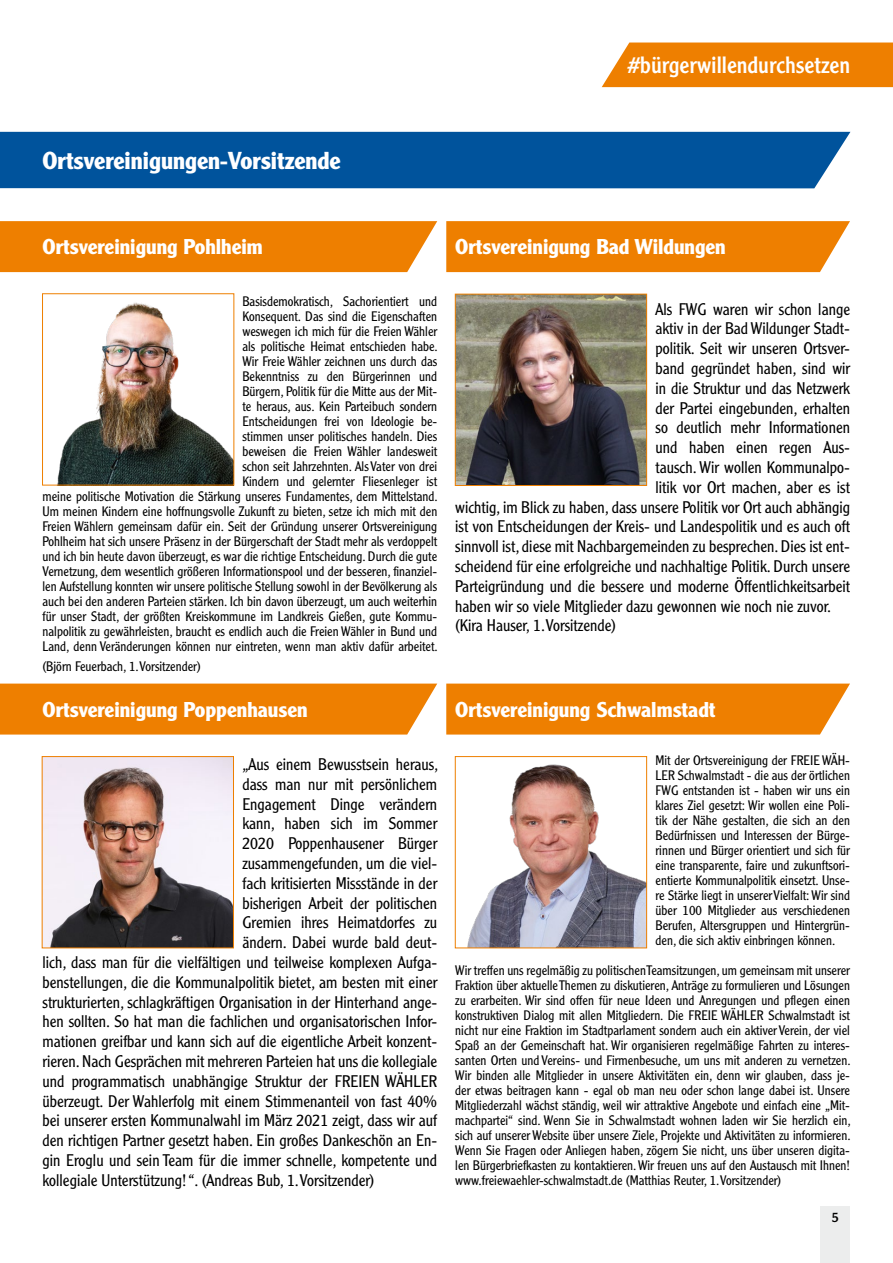
<style>
.page{position:relative;width:893px;height:1263px;background:#fff}
.page>*{position:absolute;margin:0;border:0;box-sizing:border-box;transform-origin:0 0}
.t1{font:700 24px "Clearface Gothic LT Std";color:#fff}
.t2{font:23.1px "Clearface Gothic LT Std";color:#fff}
.t3{font:700 21px "Clearface Gothic LT Std";color:#fff}
.t4{font:300 16.5px "Clearface Gothic LT Std";color:#000}
.t5{font:300 13.5px/15px "Clearface Gothic LT Std";color:#000;text-align:justify}
.t6{font:13.5px "Clearface Gothic LT Std";color:#000}
</style>
<div class="page">
<div style="left:602px;top:43px;width:291px;height:44px;background:#ee7f00"></div>
<div style="left:0;top:132px;width:850px;height:56px;background:#00539c"></div>
<div style="left:820px;top:1206px;width:30px;height:57px;background:#eceded"></div>
<div style="left:0;top:221px;width:437px;height:51px;background:#ee7f00"></div>
<div style="left:446px;top:221px;width:404px;height:51px;background:#ee7f00"></div>
<div style="left:0;top:684px;width:437px;height:50px;background:#ee7f00"></div>
<div style="left:446px;top:684px;width:404px;height:50px;background:#ee7f00"></div>
<img style="left:44px;top:758px;width:188px;height:188px">
<div style="left:42px;top:756px;width:192px;height:192px;border:1px solid #ee7f00"></div>
<img style="left:457px;top:296px;width:188px;height:188px">
<div style="left:455px;top:294px;width:192px;height:192px;border:1px solid #ee7f00"></div>
<img style="left:57px;top:302px;width:175px;height:181px">
<img style="left:467px;top:764px;width:178px;height:182px">
<div style="left:455px;top:756px;width:192px;height:192px;border:1px solid #ee7f00"></div>
<h1 class="t1" style="left:43px;top:146px;width:300px">Ortsvereinigungen-Vorsitzende</h1>
<h2 class="t2" style="left:628px;top:50px;width:224px">#bürgerwillendurchsetzen</h2>
<h3 class="t3" style="left:43px;top:234px;width:222px">Ortsvereinigung Pohlheim</h3>
<h3 class="t3" style="left:455px;top:234px;width:272px">Ortsvereinigung Bad Wildungen</h3>
<p class="t5" style="left:43px;top:294px;width:397px;text-align:right">Basisdemokratisch, Sachorientiert und<br>Konsequent. Das sind die Eigenschaften<br>weswegen ich mich für die Freien Wähler<br>als politische Heimat entschieden habe.<br>Wir Freie Wähler zeichnen uns durch das<br>Bekenntniss zu den Bürgerinnen und<br>Bürgern, Politik für die Mitte aus der Mit-<br>te heraus, aus. Kein Parteibuch sondern<br>Entscheidungen frei von Ideologie be-<br>stimmen unser politisches handeln. Dies<br>beweisen die Freien Wähler landesweit<br>schon seit Jahrzehnten. Als Vater von drei<br>Kindern und gelernter Fliesenleger ist<br>meine politische Motivation die Stärkung unseres Fundamentes, dem Mittelstand.<br>Um meinen Kindern eine hoffnungsvolle Zukunft zu bieten, setze ich mich mit den Freien Wählern gemeinsam dafür ein. Seit der Gründung unserer Ortsvereinigung Pohlheim hat sich unsere Präsenz in der Bürgerschaft der Stadt mehr als verdoppelt und ich bin heute davon überzeugt, es war die richtige Entscheidung. Durch die gute Vernetzung, dem wesentlich größeren Informationspool und der besseren, finanziel&shy;len Aufstellung konnten wir unsere politische Stellung sowohl in der Bevölkerung als auch bei den anderen Parteien stärken. Ich bin davon überzeugt, um auch weiterhin für unser Stadt, der größten Kreiskommune im Landkreis Gießen, gute Kommu&shy;nalpolitik zu gewährleisten, braucht es endlich auch die Freien Wähler in Bund und Land, denn Veränderungen können nur eintreten, wenn man aktiv dafür arbeitet.</p>
<p class="t5" style="left:43px;top:659px;width:160px">(Björn Feuerbach, 1. Vorsitzender)</p>
<p class="t4" style="left:655px;top:299px;width:196px">Als FWG waren wir schon lange</p>
<p class="t4" style="left:655px;top:319px;width:196px">aktiv in der Bad Wildunger Stadt-</p>
<p class="t4" style="left:655px;top:338px;width:196px">politik. Seit wir unseren Ortsver-</p>
<p class="t4" style="left:655px;top:358px;width:196px">band gegründet haben, sind wir</p>
<p class="t4" style="left:655px;top:378px;width:196px">in die Struktur und das Netzwerk</p>
<p class="t4" style="left:655px;top:398px;width:196px">der Partei eingebunden, erhalten</p>
<p class="t4" style="left:655px;top:418px;width:196px">so deutlich mehr Informationen</p>
<p class="t4" style="left:655px;top:437px;width:196px">und haben einen regen Aus-</p>
<p class="t4" style="left:655px;top:457px;width:196px">tausch. Wir wollen Kommunalpo-</p>
<p class="t4" style="left:655px;top:477px;width:196px">litik vor Ort machen, aber es ist</p>
<p class="t4" style="left:455px;top:497px;width:396px">wichtig, im Blick zu haben, dass unsere Politik vor Ort auch abhängig</p>
<p class="t4" style="left:455px;top:517px;width:396px">ist von Entscheidungen der Kreis- und Landespolitik und es auch oft</p>
<p class="t4" style="left:455px;top:536px;width:396px">sinnvoll ist, diese mit Nachbargemeinden zu besprechen. Dies ist ent-</p>
<p class="t4" style="left:455px;top:556px;width:396px">scheidend für eine erfolgreiche und nachhaltige Politik. Durch unsere</p>
<p class="t4" style="left:455px;top:576px;width:396px">Parteigründung und die bessere und moderne Öffentlichkeitsarbeit</p>
<p class="t4" style="left:455px;top:596px;width:377px">haben wir so viele Mitglieder dazu gewonnen wie noch nie zuvor.</p>
<p class="t4" style="left:455px;top:616px;width:162px">(Kira Hauser, 1. Vorsitzende)</p>
<h3 class="t3" style="left:43px;top:697px;width:267px">Ortsvereinigung Poppenhausen</h3>
<h3 class="t3" style="left:455px;top:697px;width:262px">Ortsvereinigung Schwalmstadt</h3>
<p class="t4" style="left:242px;top:754px;width:197px">„Aus einem Bewusstsein heraus,</p>
<p class="t4" style="left:242px;top:774px;width:196px">dass man nur mit persönlichem</p>
<p class="t4" style="left:242px;top:794px;width:196px">Engagement Dinge verändern</p>
<p class="t4" style="left:242px;top:814px;width:196px">kann, haben sich im Sommer</p>
<p class="t4" style="left:242px;top:833px;width:196px">2020 Poppenhausener Bürger</p>
<p class="t4" style="left:242px;top:853px;width:196px">zusammengefunden, um die viel-</p>
<p class="t4" style="left:242px;top:873px;width:196px">fach kritisierten Missstände in der</p>
<p class="t4" style="left:242px;top:893px;width:196px">bisherigen Arbeit der politischen</p>
<p class="t4" style="left:242px;top:913px;width:196px">Gremien ihres Heimatdorfes zu</p>
<p class="t4" style="left:242px;top:932px;width:196px">ändern. Dabei wurde bald deut-</p>
<p class="t4" style="left:43px;top:952px;width:396px">lich, dass man für die vielfältigen und teilweise komplexen Aufga-</p>
<p class="t4" style="left:43px;top:972px;width:396px">benstellungen, die die Kommunalpolitik bietet, am besten mit einer</p>
<p class="t4" style="left:43px;top:992px;width:396px">strukturierten, schlagkräftigen Organisation in der Hinterhand ange-</p>
<p class="t4" style="left:43px;top:1012px;width:396px">hen sollten. So hat man die fachlichen und organisatorischen Infor-</p>
<p class="t4" style="left:43px;top:1031px;width:396px">mationen greifbar und kann sich auf die eigentliche Arbeit konzent-</p>
<p class="t4" style="left:43px;top:1051px;width:396px">rieren. Nach Gesprächen mit mehreren Parteien hat uns die kollegiale</p>
<p class="t4" style="left:43px;top:1071px;width:396px">und programmatisch unabhängige Struktur der FREIEN WÄHLER</p>
<p class="t4" style="left:43px;top:1091px;width:396px">überzeugt. Der Wahlerfolg mit einem Stimmenanteil von fast 40%</p>
<p class="t4" style="left:43px;top:1111px;width:396px">bei unserer ersten Kommunalwahl im März 2021 zeigt, dass wir auf</p>
<p class="t4" style="left:43px;top:1130px;width:396px">den richtigen Partner gesetzt haben. Ein großes Dankeschön an En-</p>
<p class="t4" style="left:43px;top:1150px;width:396px">gin Eroglu und sein Team für die immer schnelle, kompetente und</p>
<p class="t4" style="left:43px;top:1170px;width:334px">kollegiale Unterstützung! “. (Andreas Bub, 1. Vorsitzender)</p>
<p class="t5" style="left:655px;top:753px;width:196px">Mit der Ortsvereinigung der FREIE WÄH-LER Schwalmstadt - die aus der örtlichen FWG entstanden ist - haben wir uns ein klares Ziel gesetzt: Wir wollen eine Poli&shy;tik der Nähe gestalten, die sich an den Bedürfnissen und Interessen der Bürge&shy;rinnen und Bürger orientiert und sich für eine transparente, faire und zukunftsori&shy;entierte Kommunalpolitik einsetzt. Unse&shy;re Stärke liegt in unserer Vielfalt: Wir sind über 100 Mitglieder aus verschiedenen Berufen, Altersgruppen und Hintergrün&shy;den, die sich aktiv einbringen können.</p>
<p class="t5" style="left:455px;top:963px;width:397px">Wir treffen uns regelmäßig zu politischen Teamsitzungen, um gemeinsam mit unserer Fraktion über aktuelle Themen zu diskutieren, Anträge zu formulieren und Lösungen zu erarbeiten. Wir sind offen für neue Ideen und Anregungen und pflegen einen konstruktiven Dialog mit allen Mitgliedern. Die FREIE WÄHLER Schwalmstadt ist nicht nur eine Fraktion im Stadtparlament sondern auch ein aktiver Verein, der viel Spaß an der Gemeinschaft hat. Wir organisieren regelmäßige Fahrten zu interes&shy;santen Orten und Vereins- und Firmenbesuche, um uns mit anderen zu vernetzen.<br>Wir binden alle Mitglieder in unsere Aktivitäten ein, denn wir glauben, dass je&shy;der etwas beitragen kann - egal ob man neu oder schon lange dabei ist. Unsere Mitgliederzahl wächst ständig, weil wir attraktive Angebote und einfach eine „Mit&shy;machpartei“ sind. Wenn Sie in Schwalmstadt wohnen laden wir Sie herzlich ein, sich auf unserer Website über unsere Ziele, Projekte und Aktivitäten zu informieren.<br>Wenn Sie Fragen oder Anliegen haben, zögern Sie nicht, uns über unseren digita&shy;len Bürgerbriefkasten zu kontaktieren. Wir freuen uns auf den Austausch mit Ihnen! www.freiewaehler-schwalmstadt.de (Matthias Reuter, 1. Vorsitzender)</p>
<p class="t6" style="left:832px;top:1208px;width:8px">5</p>
</div>
